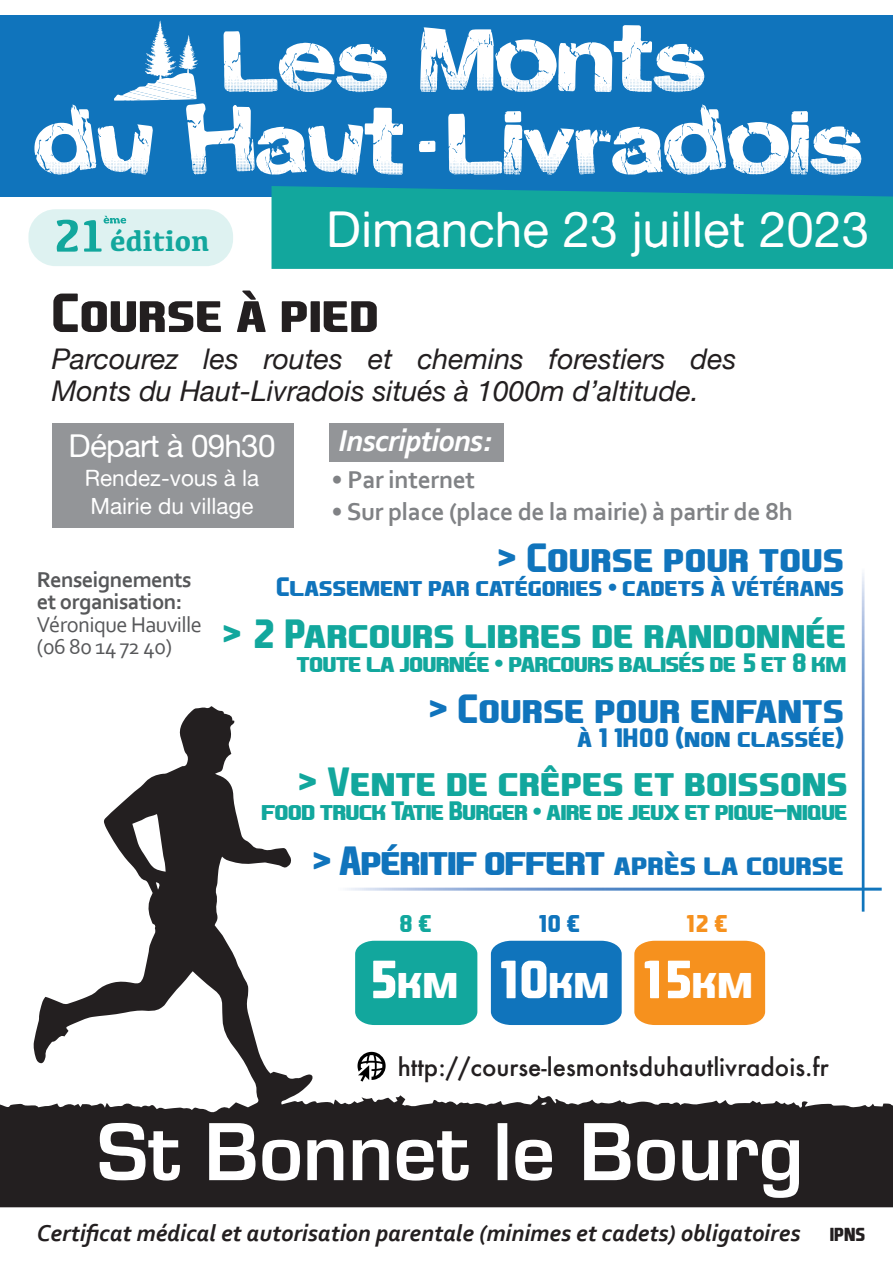
<style>
.page{position:relative;width:893px;height:1263px;background:#fff}
.page>*{position:absolute;margin:0;border:0;box-sizing:border-box;transform-origin:0 0}
.t1{font:103.5px/82.5px "Electric Night";color:#fff;text-align:center}
.t2{font:700 85.5px "Eurostile";color:#fff}
.t3{font:700 52.5px "EA Sports Covers SC";color:#231f20}
.t4{font:49.5px "Alte Haas Grotesk";color:#fff}
.t5{font:700 42.75px "EA Sports Covers SC";color:#fff}
.t6{font:700 39px "EA Sports Covers SC";color:#12a79d}
.t7{font:700 39px "EA Sports Covers SC";color:#1074bc}
.t8{font:700 39px "EA Sports Covers SC";letter-spacing:-.035em;color:#1074bc}
.t9{font:italic 700 31.5px "Corbel";letter-spacing:-.025em;color:#fff}
.t10{font:31.5px "Alte Haas Grotesk";letter-spacing:-.025em;color:#fff}
.t11{font:700 30px "Kefa";color:#12a79d}
.t12{font:italic 28.5px/31.5px "Helvetica Neue";color:#231f20}
.t13{font:700 25.5px "EA Sports Covers SC";letter-spacing:-.035em;color:#12a79d}
.t14{font:700 25.5px "EA Sports Covers SC";letter-spacing:-.01em;color:#1074bc}
.t15{font:700 25.5px "Corbel";letter-spacing:-.015em;color:#808285}
.t16{font:italic 700 24px "Corbel";color:#231f20}
.t17{font:500 24px "Futura";color:#231f20}
.t18{font:700 23.25px "EA Sports Covers SC";color:#1074bc}
.t19{font:700 23.25px "EA Sports Covers SC";color:#f6911e}
.t20{font:700 23.25px "EA Sports Covers SC";color:#12a79d}
.t21{font:22.5px/28.5px "Alte Haas Grotesk";color:#fff}
.t22{font:700 22.5px/22.5px "Corbel";letter-spacing:-.025em;color:#57585a}
.t23{font:22.5px/22.5px "Corbel";letter-spacing:-.025em;color:#57585a}
.t24{font:700 18px "EA Sports Covers SC";color:#231f20}
.s1{font-family:"Arial"}
.s2{font-size:30px}
.s3{font-size:51.3px}
</style>
<div class="page">
<div style="left:28px;top:209px;width:205px;height:57px;background:#def2f1;border-radius:27px"></div>
<div style="left:0;top:15px;width:893px;height:182px;background:#1074bc"></div>
<svg style="left:271px;top:186px;width:622px;height:83px;background:#12a39f"></svg>
<svg style="left:0;top:706px;width:893px;height:501px"></svg>
<svg style="left:152px;top:923px;width:4px;height:8px"></svg>
<svg style="left:114px;top:21px;width:84px;height:80px"></svg>
<hr style="left:862px;top:566px;width:2px;height:346px;background:#fff">
<hr style="left:336px;top:888px;width:546px;height:3px;background:#fff">
<div style="left:52px;top:423px;width:242px;height:104px;background:#939598"></div>
<div style="left:329px;top:423px;width:174px;height:39px;background:#939598"></div>
<svg style="left:358px;top:1052px;width:28px;height:29px"></svg>
<svg style="left:419px;top:141px;width:16px;height:11px"></svg>
<div style="left:355px;top:941px;width:122px;height:84px;background:#12a79d"></div>
<div style="left:491px;top:941px;width:131px;height:84px;background:#1074bc"></div>
<div style="left:634px;top:941px;width:131px;height:84px;background:#f6911e"></div>
<svg style="left:57px;top:220px;width:21px;height:32px"></svg>
<svg style="left:84px;top:216px;width:42px;height:36px"></svg>
<h1 class="t1" style="left:34px;top:20px;width:830px">Les Monts<br>du Haut Livradois</h1>
<p class="t11" style="left:110px;top:220px;width:101px">édition</p>
<h3 class="t4" style="left:326px;top:199px;width:544px">Dimanche 23 juillet 2023</h3>
<h3 class="t3" style="left:51px;top:280px;width:329px">Course à pied</h3>
<p class="t12" style="left:52px;top:345px;width:686px">Parcourez les routes et chemins forestiers des<br>Monts du Haut-Livradois situés à 1000m d’altitude.</p>
<p class="t10" style="left:69px;top:427px;width:208px">Départ à 09h30</p>
<p class="t21" style="left:85px;top:463px;width:176px">Rendez-vous à la<br>Mairie du village</p>
<p class="t9" style="left:339px;top:421px;width:155px">Inscriptions:</p>
<p class="t15" style="left:332px;top:464px;width:145px">• Par internet</p>
<p class="t15" style="left:332px;top:495px;width:463px">• Sur place (place de la mairie) à partir de 8h</p>
<p class="t22" style="left:37px;top:567px;width:156px">Renseignements et organisation:</p>
<p class="t23" style="left:37px;top:612px;width:167px">Véronique Hauville (06 80 14 72 40)</p>
<h3 class="t7" style="left:497px;top:534px;width:348px">&gt; Course pour tous</h3>
<p class="t14" style="left:276px;top:571px;width:569px">Classement par catégories <span class="s1">•</span> cadets à vétérans</p>
<h3 class="t6" style="left:222px;top:609px;width:625px">&gt; 2 Parcours libres de randonnée</h3>
<p class="t13" style="left:297px;top:646px;width:551px">toute la journée <span class="s1">•</span> parcours balisés de 5 et 8 km</p>
<h3 class="t7" style="left:429px;top:684px;width:417px">&gt; Course pour enfants</h3>
<p class="t14" style="left:577px;top:721px;width:268px">à11H00 (non classée)</p>
<h3 class="t6" style="left:298px;top:757px;width:551px">&gt; Vente de crêpes et boissons</h3>
<p class="t13" style="left:261px;top:795px;width:588px">food truck Tatie Burger <span class="s1">•</span> aire de jeux et pique-nique</p>
<h3 class="t8" style="left:313px;top:836px;width:533px">&gt; Apéritif offert <span class="s2">après la course</span></h3>
<p class="t20" style="left:398px;top:908px;width:35px">8 €</p>
<p class="t18" style="left:533px;top:908px;width:49px">10 €</p>
<p class="t19" style="left:681px;top:908px;width:49px">12 €</p>
<h3 class="t5" style="left:366px;top:956px;width:388px"><span class="s3">5</span>km <span class="s3">10</span>km <span class="s3">15</span>km</h3>
<p class="t17" style="left:398px;top:1051px;width:432px">http://course-lesmontsduhautlivradois.fr</p>
<h2 class="t2" style="left:97px;top:1117px;width:708px">St Bonnet le Bourg</h2>
<p class="t16" style="left:37px;top:1218px;width:765px">Certificat médical et autorisation parentale (minimes et cadets) obligatoires</p>
<p class="t24" style="left:830px;top:1223px;width:37px">IPNS</p>
</div>
